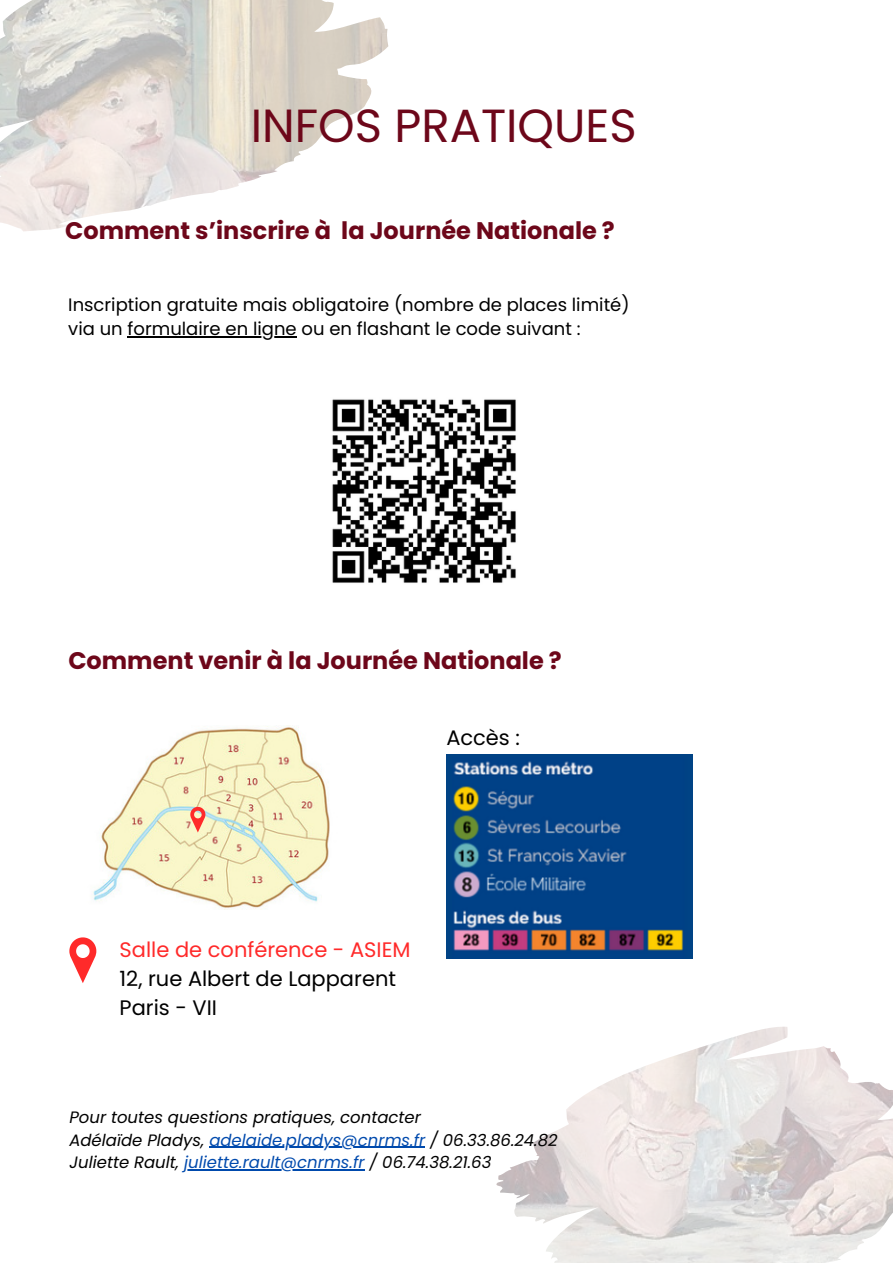
<style>
.page{position:relative;width:893px;height:1264px;background:#fff}
.page>*{position:absolute;margin:0;border:0;box-sizing:border-box;transform-origin:0 0}
.t1{font:46.5px "Poppins";color:#6d071a}
.t2{font:700 24px "Poppins";color:#6d071a}
.t3{font:21px "Poppins";color:#000}
.t4{font:21px "Poppins";color:#ff2a2a}
.t5{font:18px "Poppins";color:#000}
.t6{font:italic 16.5px "Poppins";color:#000}
.s1{color:#004aad}
</style>
<div class="page">
<img style="left:496px;top:1026px;width:396px;height:236px">
<img style="left:0;top:0;width:388px;height:231px">
<img style="left:93px;top:725px;width:237px;height:184px">
<svg style="left:190px;top:806px;width:15px;height:26px"></svg>
<svg style="left:69px;top:937px;width:27px;height:46px"></svg>
<img style="left:446px;top:754px;width:246px;height:204px">
<img style="left:332px;top:399px;width:184px;height:184px">
<hr style="left:209px;top:1146px;width:216px;height:1px;background:#004aad">
<hr style="left:184px;top:1169px;width:180px;height:1px;background:#004aad">
<hr style="left:128px;top:336px;width:169px;height:2px;background:#000">
<p class="t1" style="left:251px;top:93px;width:387px">INFOS PRATIQUES</p>
<p class="t2" style="left:65px;top:214px;width:551px">Comment s’inscrire à la Journée Nationale ?</p>
<p class="t5" style="left:68px;top:292px;width:562px">Inscription gratuite mais obligatoire (nombre de places limité)</p>
<p class="t5" style="left:68px;top:316px;width:513px">via un formulaire en ligne ou en flashant le code suivant :</p>
<p class="t2" style="left:68px;top:644px;width:495px">Comment venir à la Journée Nationale ?</p>
<p class="t3" style="left:446px;top:722px;width:75px">Accès :</p>
<p class="t4" style="left:120px;top:934px;width:292px">Salle de conférence - ASIEM</p>
<p class="t3" style="left:120px;top:963px;width:278px">12, rue Albert de Lapparent</p>
<p class="t3" style="left:120px;top:992px;width:99px">Paris - VII</p>
<p class="t6" style="left:69px;top:1105px;width:353px">Pour toutes questions pratiques, contacter</p>
<p class="t6" style="left:69px;top:1128px;width:489px">Adélaïde Pladys, <span class="s1">adelaide.pladys@cnrms.fr</span> / 06.33.86.24.82</p>
<p class="t6" style="left:69px;top:1150px;width:423px">Juliette Rault, <span class="s1">juliette.rault@cnrms.fr</span> / 06.74.38.21.63</p>
</div>
